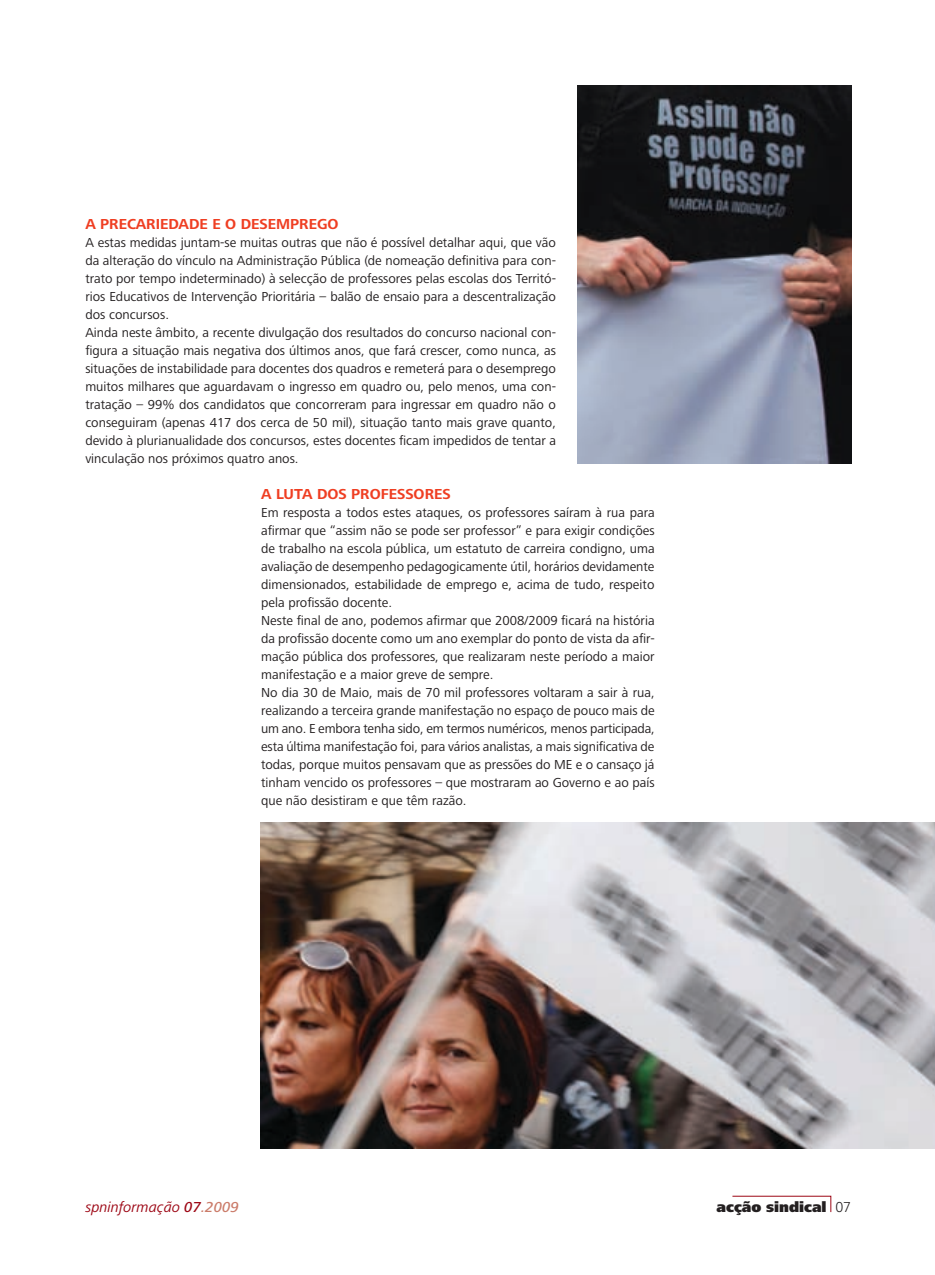
<style>
.page{position:relative;width:935px;height:1275px;background:#fff}
.page>*{position:absolute;margin:0;border:0;box-sizing:border-box;transform-origin:0 0}
.t1{font:700 15px "Frutiger Next LT";color:#ef3e22}
.t2{font:italic 15px "Frutiger Next LT";color:#9d0715}
.t3{font:900 15px "Frutiger Next LT";color:#231f20}
.t4{font:13.5px/18px "Frutiger Next LT";color:#231f20}
.s1{font-weight:500}
.s2{font-weight:500;color:#cb7c6a}
.s3{font-weight:300}
</style>
<div class="page">
<svg style="left:732px;top:1195px;width:99px;height:18px"></svg>
<img style="left:577px;top:85px;width:274px;height:379px">
<img style="left:261px;top:822px;width:673px;height:326px">
<p class="t1" style="left:85px;top:216px;width:255px">A PRECARIEDADE E O DESEMPREGO</p>
<p class="t4" style="left:85px;top:234px;width:472px">A estas medidas juntam-se muitas outras que não é possível detalhar aqui, que vão da alteração do vínculo na Administração Pública (de nomeação definitiva para con&shy;trato por tempo indeterminado) à selecção de professores pelas escolas dos Territó&shy;rios Educativos de Intervenção Prioritária – balão de ensaio para a descentralização dos concursos.<br>Ainda neste âmbito, a recente divulgação dos resultados do concurso nacional con&shy;figura a situação mais negativa dos últimos anos, que fará crescer, como nunca, as situações de instabilidade para docentes dos quadros e remeterá para o desemprego muitos milhares que aguardavam o ingresso em quadro ou, pelo menos, uma con&shy;tratação – 99% dos candidatos que concorreram para ingressar em quadro não o conseguiram (apenas 417 dos cerca de 50 mil), situação tanto mais grave quanto, devido à plurianualidade dos concursos, estes docentes ficam impedidos de tentar a vinculação nos próximos quatro anos.</p>
<p class="t1" style="left:261px;top:486px;width:191px">A LUTA DOS PROFESSORES</p>
<p class="t4" style="left:261px;top:504px;width:395px">Em resposta a todos estes ataques, os professores saíram à rua para afirmar que “assim não se pode ser professor” e para exigir condições de trabalho na escola pública, um estatuto de carreira condigno, uma avaliação de desempenho pedagogicamente útil, horários devidamente dimensionados, estabilidade de emprego e, acima de tudo, respeito pela profissão docente.<br>Neste final de ano, podemos afirmar que 2008/2009 ficará na história da profissão docente como um ano exemplar do ponto de vista da afir&shy;mação pública dos professores, que realizaram neste período a maior manifestação e a maior greve de sempre.<br>No dia 30 de Maio, mais de 70 mil professores voltaram a sair à rua, realizando a terceira grande manifestação no espaço de pouco mais de um ano. E embora tenha sido, em termos numéricos, menos participada, esta última manifestação foi, para vários analistas, a mais significativa de todas, porque muitos pensavam que as pressões do ME e o cansaço já tinham vencido os professores – que mostraram ao Governo e ao país que não desistiram e que têm razão.</p>
<p class="t2" style="left:85px;top:1199px;width:155px">spninformação <span class="s1">07</span><span class="s2">.2009</span></p>
<p class="t3" style="left:716px;top:1199px;width:136px">acção sindical <span class="s3">07</span></p>
</div>
